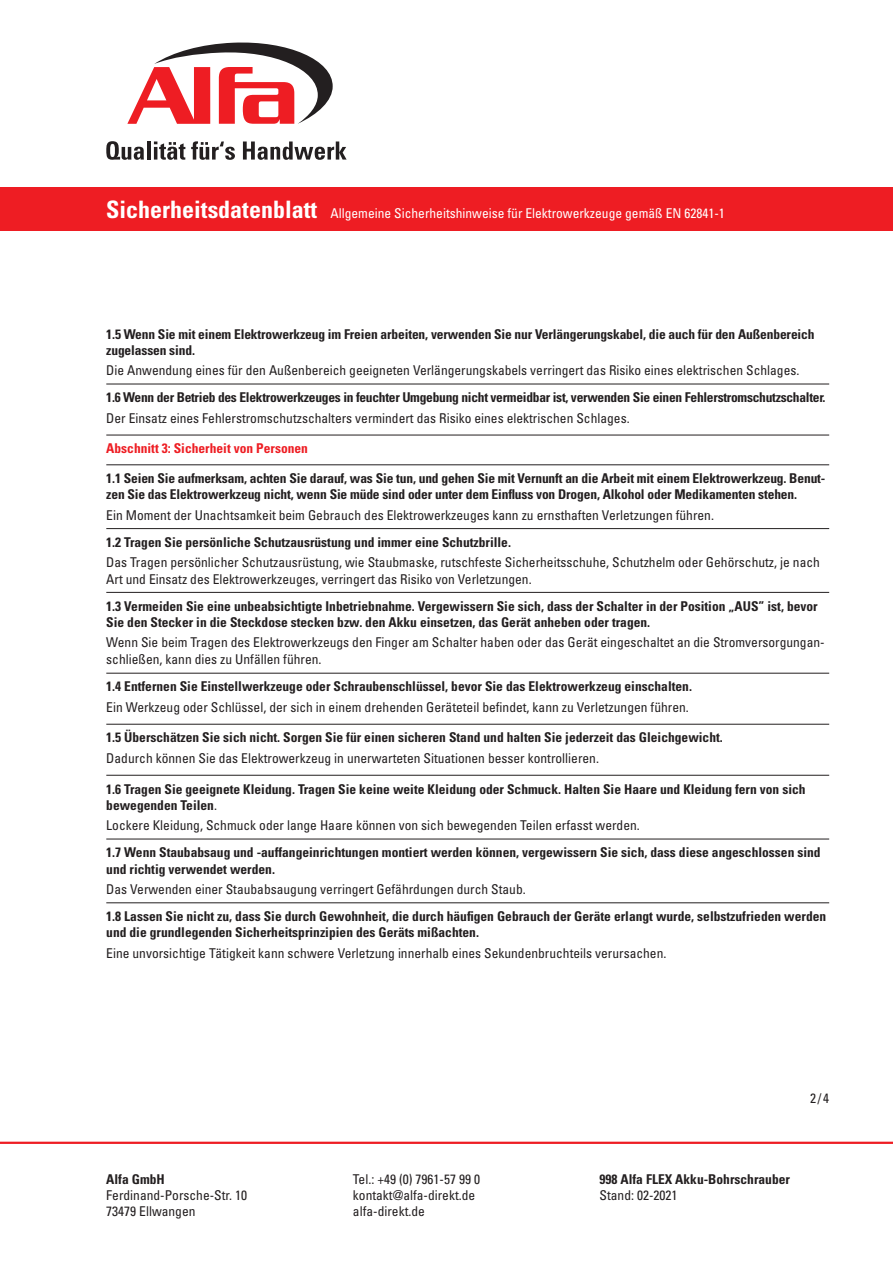
<style>
.page{position:relative;width:893px;height:1263px;background:#fff}
.page>*{position:absolute;margin:0;border:0;box-sizing:border-box;transform-origin:0 0}
.t1{font:700 condensed 13.5px/16.2px "Univers LT Std";color:#231f20}
.t2{font:condensed 13.5px/16.2px "Univers LT Std";color:#231f20}
.t3{font:700 condensed 13.5px "Univers LT Std";letter-spacing:-.02em;color:#231f20}
.t4{font:condensed 13.5px "Univers LT Std";color:#fff}
.t5{font:700 condensed 13.5px "Univers LT Std";color:#ee1d23}
.s1{font-weight:700;font-size:24px}
.s2{font-weight:400}
</style>
<div class="page">
<hr style="left:0;top:1142px;width:893px;height:2px;background:#ee1d23">
<div style="left:0;top:187px;width:893px;height:44px;background:#ee1d23"></div>
<svg style="left:106px;top:141px;width:38px;height:19px"></svg>
<hr style="left:147px;top:141px;width:3px;height:19px;background:#231f20">
<svg style="left:154px;top:141px;width:31px;height:19px"></svg>
<svg style="left:191px;top:141px;width:44px;height:19px"></svg>
<svg style="left:243px;top:141px;width:104px;height:19px"></svg>
<svg style="left:127px;top:42px;width:206px;height:82px"></svg>
<hr style="left:106px;top:384px;width:723px;height:1px;background:#231f20">
<hr style="left:106px;top:435px;width:723px;height:1px;background:#231f20">
<hr style="left:106px;top:464px;width:723px;height:1px;background:#231f20">
<hr style="left:106px;top:528px;width:723px;height:1px;background:#231f20">
<hr style="left:106px;top:592px;width:723px;height:1px;background:#231f20">
<hr style="left:106px;top:673px;width:723px;height:1px;background:#231f20">
<hr style="left:106px;top:839px;width:723px;height:1px;background:#231f20">
<hr style="left:106px;top:724px;width:723px;height:1px;background:#231f20">
<hr style="left:106px;top:775px;width:723px;height:1px;background:#231f20">
<hr style="left:106px;top:902px;width:723px;height:1px;background:#231f20">
<p class="t4" style="left:106px;top:205px;width:620px"><span class="s1">Sicherheitsdatenblatt</span> Allgemeine Sicherheitshinweise für Elektrowerkzeuge gemäß EN 62841-1</p>
<p class="t1" style="left:106px;top:326px;width:710px">1.5 Wenn Sie mit einem Elektrowerkzeug im Freien arbeiten, verwenden Sie nur Verlängerungskabel, die auch für den Außenbereich zugelassen sind.</p>
<p class="t2" style="left:106px;top:362px;width:695px">Die Anwendung eines für den Außenbereich geeigneten Verlängerungskabels verringert das Risiko eines elektrischen Schlages.</p>
<p class="t3" style="left:106px;top:389px;width:721px">1.6 Wenn der Betrieb des Elektrowerkzeuges in feuchter Umgebung nicht vermeidbar ist, verwenden Sie einen Fehlerstromschutzschalter.</p>
<p class="t2" style="left:106px;top:410px;width:525px">Der Einsatz eines Fehlerstromschutzschalters vermindert das Risiko eines elektrischen Schlages.</p>
<p class="t5" style="left:106px;top:440px;width:203px">Abschnitt 3: Sicherheit von Personen</p>
<p class="t1" style="left:106px;top:470px;width:721px">1.1 Seien Sie aufmerksam, achten Sie darauf, was Sie tun, und gehen Sie mit Vernunft an die Arbeit mit einem Elektrowerkzeug. Benut&shy;zen Sie das Elektrowerkzeug nicht, wenn Sie müde sind oder unter dem Einfluss von Drogen, Alkohol oder Medikamenten stehen.</p>
<p class="t2" style="left:106px;top:507px;width:609px">Ein Moment der Unachtsamkeit beim Gebrauch des Elektrowerkzeuges kann zu ernsthaften Verletzungen führen.</p>
<p class="t1" style="left:106px;top:534px;width:406px">1.2 Tragen Sie persönliche Schutzausrüstung und immer eine Schutzbrille.</p>
<p class="t2" style="left:106px;top:554px;width:715px">Das Tragen persönlicher Schutzausrüstung, wie Staubmaske, rutschfeste Sicherheitsschuhe, Schutzhelm oder Gehörschutz, je nach<br>Art und Einsatz des Elektrowerkzeuges, verringert das Risiko von Verletzungen.</p>
<p class="t1" style="left:106px;top:598px;width:713px">1.3 Vermeiden Sie eine unbeabsichtigte Inbetriebnahme. Vergewissern Sie sich, dass der Schalter in der Position „AUS” ist, bevor<br>Sie den Stecker in die Steckdose stecken bzw. den Akku einsetzen, das Gerät anheben oder tragen.</p>
<p class="t2" style="left:106px;top:634px;width:720px">Wenn Sie beim Tragen des Elektrowerkzeugs den Finger am Schalter haben oder das Gerät eingeschaltet an die Stromversorgungan&shy;schließen, kann dies zu Unfällen führen.</p>
<p class="t1" style="left:106px;top:678px;width:587px">1.4 Entfernen Sie Einstellwerkzeuge oder Schraubenschlüssel, bevor Sie das Elektrowerkzeug einschalten.</p>
<p class="t2" style="left:106px;top:699px;width:584px">Ein Werkzeug oder Schlüssel, der sich in einem drehenden Geräteteil befindet, kann zu Verletzungen führen.</p>
<p class="t1" style="left:106px;top:729px;width:618px">1.5 Überschätzen Sie sich nicht. Sorgen Sie für einen sicheren Stand und halten Sie jederzeit das Gleichgewicht.</p>
<p class="t2" style="left:106px;top:750px;width:494px">Dadurch können Sie das Elektrowerkzeug in unerwarteten Situationen besser kontrollieren.</p>
<p class="t1" style="left:106px;top:780px;width:701px">1.6 Tragen Sie geeignete Kleidung. Tragen Sie keine weite Kleidung oder Schmuck. Halten Sie Haare und Kleidung fern von sich bewegenden Teilen<span class="s2">.</span></p>
<p class="t2" style="left:106px;top:817px;width:535px">Lockere Kleidung, Schmuck oder lange Haare können von sich bewegenden Teilen erfasst werden.</p>
<p class="t1" style="left:106px;top:844px;width:716px">1.7 Wenn Staubabsaug und -auffangeinrichtungen montiert werden können, vergewissern Sie sich, dass diese angeschlossen sind und richtig verwendet werden.</p>
<p class="t2" style="left:106px;top:881px;width:421px">Das Verwenden einer Staubabsaugung verringert Gefährdungen durch Staub.</p>
<p class="t1" style="left:106px;top:908px;width:721px">1.8 Lassen Sie nicht zu, dass Sie durch Gewohnheit, die durch häufigen Gebrauch der Geräte erlangt wurde, selbstzufrieden werden und die grundlegenden Sicherheitsprinzipien des Geräts mißachten.</p>
<p class="t2" style="left:106px;top:945px;width:562px">Eine unvorsichtige Tätigkeit kann schwere Verletzung innerhalb eines Sekundenbruchteils verursachen.</p>
<p class="t1" style="left:106px;top:1171px;width:60px">Alfa GmbH</p>
<p class="t2" style="left:106px;top:1187px;width:142px">Ferdinand-Porsche-Str. 10<br>73479 Ellwangen</p>
<p class="t2" style="left:810px;top:1090px;width:21px">2/4</p>
<p class="t2" style="left:353px;top:1171px;width:129px">Tel.: +49 (0) 7961-57 99 0 kontakt@alfa-direkt.de alfa-direkt.de</p>
<p class="t1" style="left:600px;top:1171px;width:192px">998 Alfa FLEX Akku-Bohrschrauber</p>
<p class="t2" style="left:600px;top:1187px;width:79px">Stand: 02-2021</p>
</div>
